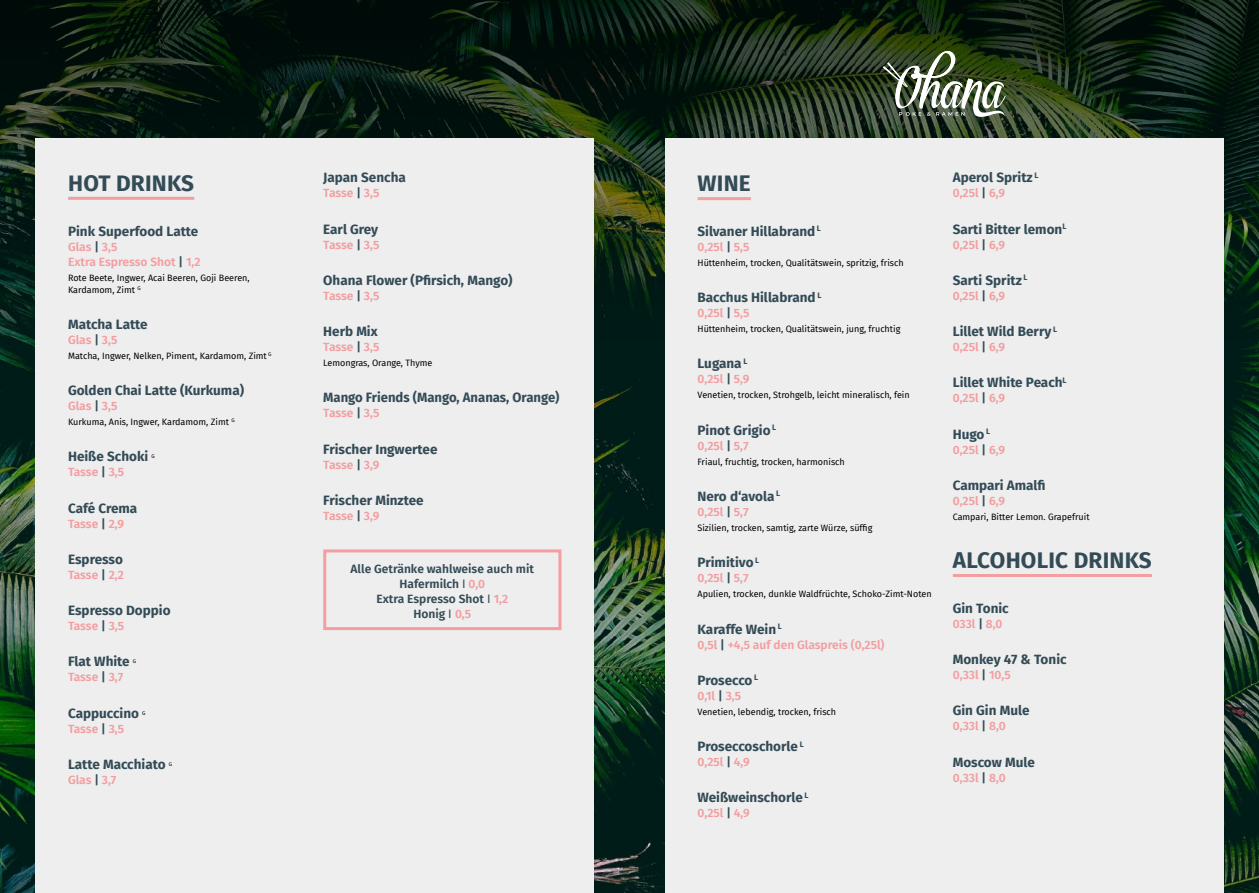
<style>
.page{position:relative;width:1259px;height:893px;background:#fff}
.page>*{position:absolute;margin:0;border:0;box-sizing:border-box;transform-origin:0 0}
.t1{font:700 22.5px "Fira Sans";letter-spacing:.01em;color:#334b56}
.t2{font:700 13.5px "Fira Sans";color:#334b56}
.t3{font:700 13.5px "Fira Sans";letter-spacing:-.02em;color:#334b56}
.t4{font:600 12px/15px "Fira Sans";color:#f39ea1}
.t5{font:600 12px/15px "Fira Sans";color:#334b56;text-align:center}
.t6{font:9px/12px "Fira Sans";color:#000}
.t7{font:5.25px "Fira Sans";color:#000}
.s1{color:#334b56}
.s2{font-weight:400}
.s3{color:#f39ea1}
</style>
<div class="page">
<img style="left:0;top:375px;width:1259px;height:518px">
<svg style="left:0;top:0;width:1259px;height:375px;background:#112316"></svg>
<div style="left:665px;top:139px;width:558px;height:754px;background:#eee"></div>
<div style="left:36px;top:139px;width:558px;height:754px;background:#eee"></div>
<svg style="left:883px;top:50px;width:122px;height:67px"></svg>
<hr style="left:68px;top:197px;width:126px;height:3px;background:#f39ea1">
<hr style="left:953px;top:574px;width:199px;height:3px;background:#f39ea1">
<hr style="left:697px;top:197px;width:54px;height:3px;background:#f39ea1">
<div style="left:323px;top:549px;width:238px;height:81px;border:3px solid #f39ea1"></div>
<h1 class="t1" style="left:68px;top:164px;width:127px">HOT DRINKS</h1>
<p class="t2" style="left:68px;top:219px;width:132px">Pink Superfood Latte</p>
<p class="t4" style="left:68px;top:238px;width:134px">Glas <span class="s1">|</span> 3,5<br>Extra Espresso Shot <span class="s1">|</span> 1,2</p>
<p class="t6" style="left:68px;top:271px;width:183px">Rote Beete, Ingwer, Acai Beeren, Goji Beeren,<br>Kardamom, Zimt <sup>G</sup></p>
<p class="t2" style="left:68px;top:313px;width:81px">Matcha Latte</p>
<p class="t4" style="left:68px;top:331px;width:51px">Glas <span class="s1">|</span> 3,5</p>
<p class="t6" style="left:68px;top:349px;width:205px">Matcha, Ingwer, Nelken, Piment, Kardamom, Zimt <sup>G</sup></p>
<p class="t2" style="left:68px;top:379px;width:178px">Golden Chai Latte (Kurkuma)</p>
<p class="t4" style="left:68px;top:398px;width:51px">Glas <span class="s1">|</span> 3,5</p>
<p class="t6" style="left:68px;top:416px;width:168px">Kurkuma, Anis, Ingwer, Kardamom, Zimt <sup>G</sup></p>
<p class="t2" style="left:68px;top:445px;width:82px">Heiße Schoki</p>
<p class="t7" style="left:151px;top:453px;width:5px">G</p>
<p class="t4" style="left:68px;top:464px;width:58px">Tasse <span class="s1">|</span> 3,5</p>
<p class="t2" style="left:68px;top:497px;width:71px">Café Crema</p>
<p class="t4" style="left:68px;top:515px;width:58px">Tasse <span class="s1">|</span> 2,9</p>
<p class="t2" style="left:68px;top:548px;width:56px">Espresso</p>
<p class="t4" style="left:68px;top:566px;width:57px">Tasse <span class="s1">|</span> 2,2</p>
<p class="t2" style="left:68px;top:599px;width:104px">Espresso Doppio</p>
<p class="t4" style="left:68px;top:618px;width:58px">Tasse <span class="s1">|</span> 3,5</p>
<p class="t2" style="left:68px;top:650px;width:63px">Flat White</p>
<p class="t7" style="left:133px;top:658px;width:5px">G</p>
<p class="t4" style="left:68px;top:669px;width:57px">Tasse <span class="s1">|</span> 3,7</p>
<p class="t2" style="left:68px;top:702px;width:73px">Cappuccino</p>
<p class="t7" style="left:142px;top:709px;width:5px">G</p>
<p class="t4" style="left:68px;top:720px;width:58px">Tasse <span class="s1">|</span> 3,5</p>
<p class="t2" style="left:68px;top:753px;width:99px">Latte Macchiato</p>
<p class="t7" style="left:169px;top:760px;width:5px">G</p>
<p class="t4" style="left:68px;top:772px;width:50px">Glas <span class="s1">|</span> 3,7</p>
<p class="t2" style="left:323px;top:166px;width:84px">Japan Sencha</p>
<p class="t4" style="left:323px;top:185px;width:58px">Tasse <span class="s1">|</span> 3,5</p>
<p class="t2" style="left:323px;top:218px;width:57px">Earl Grey</p>
<p class="t4" style="left:323px;top:236px;width:58px">Tasse <span class="s1">|</span> 3,5</p>
<p class="t2" style="left:323px;top:269px;width:191px">Ohana Flower (Pfirsich, Mango)</p>
<p class="t4" style="left:323px;top:288px;width:58px">Tasse <span class="s1">|</span> 3,5</p>
<p class="t2" style="left:323px;top:320px;width:56px">Herb Mix</p>
<p class="t4" style="left:323px;top:339px;width:58px">Tasse <span class="s1">|</span> 3,5</p>
<p class="t6" style="left:323px;top:357px;width:111px">Lemongras, Orange, Thyme</p>
<p class="t2" style="left:323px;top:386px;width:238px">Mango Friends (Mango, Ananas, Orange)</p>
<p class="t4" style="left:323px;top:405px;width:58px">Tasse <span class="s1">|</span> 3,5</p>
<p class="t2" style="left:323px;top:438px;width:116px">Frischer Ingwertee</p>
<p class="t4" style="left:323px;top:456px;width:58px">Tasse <span class="s1">|</span> 3,9</p>
<p class="t2" style="left:323px;top:489px;width:102px">Frischer Minztee</p>
<p class="t4" style="left:323px;top:508px;width:58px">Tasse <span class="s1">|</span> 3,9</p>
<p class="t5" style="left:351px;top:560px;width:185px">Alle Getränke wahlweise auch mit<br>Hafermilch <span class="s2">I</span> <span class="s3">0,0<br></span>Extra Espresso Shot <span class="s2">I</span> <span class="s3">1,2<br></span>Honig <span class="s2">I</span> <span class="s3">0,5</span></p>
<h1 class="t1" style="left:697px;top:164px;width:55px">WINE</h1>
<p class="t2" style="left:697px;top:220px;width:125px">Silvaner Hillabrand <sup>L</sup></p>
<p class="t4" style="left:697px;top:238px;width:53px">0,25l <span class="s1">|</span> 5,5</p>
<p class="t6" style="left:697px;top:257px;width:208px">Hüttenheim, trocken, Qualitätswein, spritzig, frisch</p>
<p class="t2" style="left:697px;top:286px;width:125px">Bacchus Hillabrand <sup>L</sup></p>
<p class="t4" style="left:697px;top:305px;width:53px">0,25l <span class="s1">|</span> 5,5</p>
<p class="t6" style="left:697px;top:323px;width:204px">Hüttenheim, trocken, Qualitätswein, jung, fruchtig</p>
<p class="t2" style="left:697px;top:352px;width:51px">Lugana <sup>L</sup></p>
<p class="t4" style="left:697px;top:371px;width:53px">0,25l <span class="s1">|</span> 5,9</p>
<p class="t6" style="left:697px;top:389px;width:214px">Venetien, trocken, Strohgelb, leicht mineralisch, fein</p>
<p class="t2" style="left:697px;top:419px;width:80px">Pinot Grigio <sup>L</sup></p>
<p class="t4" style="left:697px;top:437px;width:53px">0,25l <span class="s1">|</span> 5,7</p>
<p class="t6" style="left:697px;top:455px;width:149px">Friaul, fruchtig, trocken, harmonisch</p>
<p class="t2" style="left:697px;top:485px;width:84px">Nero d‘avola <sup>L</sup></p>
<p class="t4" style="left:697px;top:504px;width:53px">0,25l <span class="s1">|</span> 5,7</p>
<p class="t6" style="left:697px;top:522px;width:176px">Sizilien, trocken, samtig, zarte Würze, süffig</p>
<p class="t2" style="left:697px;top:551px;width:63px">Primitivo <sup>L</sup></p>
<p class="t4" style="left:697px;top:570px;width:53px">0,25l <span class="s1">|</span> 5,7</p>
<p class="t6" style="left:697px;top:588px;width:236px">Apulien, trocken, dunkle Waldfrüchte, Schoko-Zimt-Noten</p>
<p class="t2" style="left:697px;top:617px;width:86px">Karaffe Wein <sup>L</sup></p>
<p class="t4" style="left:697px;top:636px;width:188px">0,5l <span class="s1">|</span> +4,5 auf den Glaspreis (0,25l)</p>
<p class="t3" style="left:697px;top:669px;width:62px">Prosecco <sup>L</sup></p>
<p class="t4" style="left:697px;top:687px;width:45px">0,1l <span class="s1">|</span> 3,5</p>
<p class="t6" style="left:697px;top:705px;width:140px">Venetien, lebendig, trocken, frisch</p>
<p class="t2" style="left:697px;top:735px;width:108px">Proseccoschorle <sup>L</sup></p>
<p class="t4" style="left:697px;top:754px;width:54px">0,25l <span class="s1">|</span> 4,9</p>
<p class="t2" style="left:697px;top:786px;width:113px">Weißweinschorle <sup>L</sup></p>
<p class="t4" style="left:697px;top:805px;width:54px">0,25l <span class="s1">|</span> 4,9</p>
<p class="t2" style="left:952px;top:166px;width:87px">Aperol Spritz <sup>L</sup></p>
<p class="t4" style="left:952px;top:185px;width:54px">0,25l <span class="s1">|</span> 6,9</p>
<p class="t2" style="left:952px;top:218px;width:115px">Sarti Bitter lemon<sup>L</sup></p>
<p class="t4" style="left:952px;top:236px;width:54px">0,25l <span class="s1">|</span> 6,9</p>
<p class="t2" style="left:952px;top:269px;width:76px">Sarti Spritz <sup>L</sup></p>
<p class="t4" style="left:952px;top:288px;width:54px">0,25l <span class="s1">|</span> 6,9</p>
<p class="t2" style="left:952px;top:320px;width:106px">Lillet Wild Berry <sup>L</sup></p>
<p class="t4" style="left:952px;top:339px;width:54px">0,25l <span class="s1">|</span> 6,9</p>
<p class="t2" style="left:952px;top:371px;width:115px">Lillet White Peach<sup>L</sup></p>
<p class="t4" style="left:952px;top:390px;width:54px">0,25l <span class="s1">|</span> 6,9</p>
<p class="t2" style="left:952px;top:423px;width:39px">Hugo <sup>L</sup></p>
<p class="t4" style="left:952px;top:441px;width:54px">0,25l <span class="s1">|</span> 6,9</p>
<p class="t2" style="left:952px;top:474px;width:94px">Campari Amalfi</p>
<p class="t4" style="left:952px;top:493px;width:54px">0,25l <span class="s1">|</span> 6,9</p>
<p class="t6" style="left:952px;top:511px;width:138px">Campari, Bitter Lemon. Grapefruit</p>
<h1 class="t1" style="left:953px;top:541px;width:200px">ALCOHOLIC DRINKS</h1>
<p class="t2" style="left:952px;top:597px;width:57px">Gin Tonic</p>
<p class="t4" style="left:952px;top:615px;width:51px">033l <span class="s1">|</span> 8,0</p>
<p class="t2" style="left:952px;top:648px;width:115px">Monkey 47 &amp; Tonic</p>
<p class="t4" style="left:952px;top:667px;width:60px">0,33l <span class="s1">|</span> 10,5</p>
<p class="t2" style="left:952px;top:699px;width:78px">Gin Gin Mule</p>
<p class="t4" style="left:952px;top:718px;width:54px">0,33l <span class="s1">|</span> 8,0</p>
<p class="t2" style="left:952px;top:750px;width:84px">Moscow Mule</p>
<p class="t4" style="left:952px;top:769px;width:54px">0,33l <span class="s1">|</span> 8,0</p>
</div>
